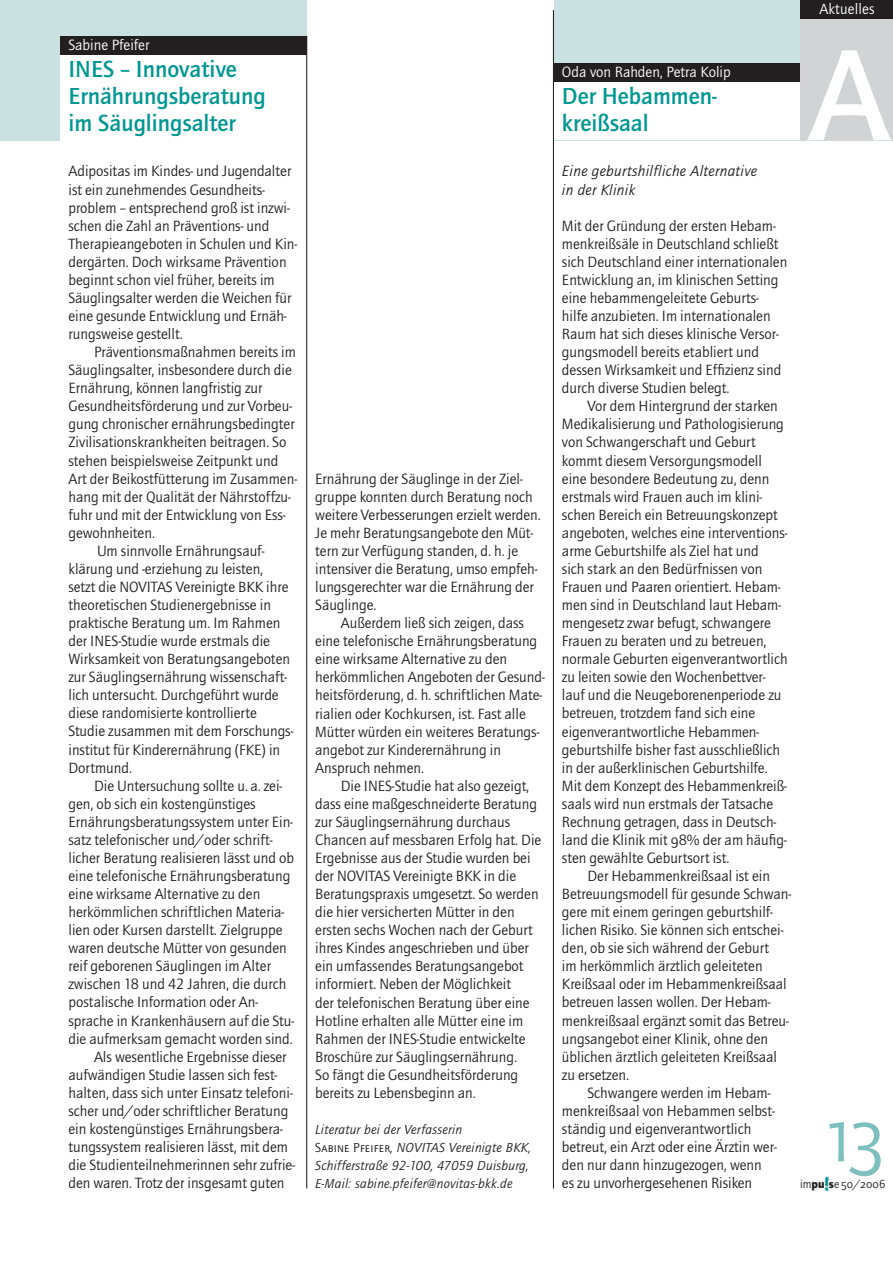
<style>
.page{position:relative;width:893px;height:1263px;background:#fff}
.page>*{position:absolute;margin:0;border:0;box-sizing:border-box;transform-origin:0 0}
.t1{font:700 135px "Quay Itc T";color:#fff}
.t2{font:78px "Quay Itc SCT";color:#7ec0c0}
.t3{font:700 24px/27.2px "Quay Itc T";color:#009793}
.t4{font:15.3px/18px "Quay Itc T";color:#231f20}
.t5{font:15.3px "Quay Itc T";color:#fff}
.t6{font:italic 15.3px/18px "Quay Itc T";letter-spacing:.02em;color:#231f20}
.t7{font:italic 13.5px/18.1px "Quay Itc T";letter-spacing:.02em;color:#231f20}
.t8{font:12px "Quay Itc SCT";letter-spacing:.01em;color:#231f20}
.s1{font-family:"Quay Itc T"}
.s2{font-family:"Quay Itc T";font-weight:900}
.s3{font-family:"Quay Itc SCT"}
.s4{font-family:"Quay Itc SCT";font-style:normal}
</style>
<div class="page">
<div style="left:800px;top:18px;width:92px;height:122px;background:#d1d3d4"></div>
<div style="left:0;top:0;width:800px;height:140px;background:#cae1e1"></div>
<div style="left:60px;top:50px;width:247px;height:90px;background:#fff"></div>
<div style="left:60px;top:37px;width:247px;height:18px;background:#231f20"></div>
<img style="left:824px;top:1177px;width:4px;height:14px">
<div style="left:800px;top:0;width:92px;height:18px;background:#231f20"></div>
<div style="left:553px;top:77px;width:246px;height:63px;background:#fff"></div>
<div style="left:553px;top:63px;width:246px;height:18px;background:#231f20"></div>
<div style="left:307px;top:0;width:246px;height:438px;background:#fff"></div>
<hr style="left:553px;top:10px;width:1px;height:1178px;background:#231f20">
<hr style="left:306px;top:36px;width:1px;height:1152px;background:#231f20">
<p class="t5" style="left:819px;top:3px;width:57px">Aktuelles</p>
<p class="t5" style="left:68px;top:39px;width:82px">Sabine Pfeifer</p>
<h3 class="t3" style="left:68px;top:58px;width:199px">INES – Innovative<br>Ernährungsberatung im Säuglingsalter</h3>
<p class="t4" style="left:68px;top:164px;width:230px">Adipositas im Kindes- und Jugendalter ist ein zunehmendes Gesundheits&shy;problem – entsprechend groß ist inzwi&shy;schen die Zahl an Präventions- und Therapieangeboten in Schulen und Kin&shy;dergärten. Doch wirksame Prävention beginnt schon viel früher, bereits im Säuglingsalter werden die Weichen für eine gesunde Entwicklung und Ernäh&shy;rungsweise gestellt.</p>
<p class="t4" style="left:94px;top:345px;width:203px">Präventionsmaßnahmen bereits im</p>
<p class="t4" style="left:68px;top:363px;width:225px">Säuglingsalter, insbesondere durch die</p>
<p class="t4" style="left:68px;top:381px;width:195px">Ernährung, können langfristig zur</p>
<p class="t4" style="left:68px;top:399px;width:225px">Gesundheitsförderung und zur Vorbeu-</p>
<p class="t4" style="left:68px;top:417px;width:228px">gung chronischer ernährungsbedingter</p>
<p class="t4" style="left:68px;top:435px;width:219px">Zivilisationskrankheiten beitragen. So</p>
<p class="t4" style="left:68px;top:453px;width:211px">stehen beispielsweise Zeitpunkt und</p>
<p class="t4" style="left:68px;top:471px;width:230px">Art der Beikostfütterung im Zusammen-</p>
<p class="t4" style="left:68px;top:489px;width:224px">hang mit der Qualität der Nährstoffzu-</p>
<p class="t4" style="left:68px;top:507px;width:219px">fuhr und mit der Entwicklung von Ess-</p>
<p class="t4" style="left:68px;top:525px;width:88px">gewohnheiten.</p>
<p class="t4" style="left:97px;top:543px;width:169px">Um sinnvolle Ernährungsauf-</p>
<p class="t4" style="left:68px;top:561px;width:196px">klärung und -erziehung zu leisten,</p>
<p class="t4" style="left:68px;top:579px;width:221px">setzt die NOVITAS Vereinigte BKK ihre</p>
<p class="t4" style="left:68px;top:598px;width:204px">theoretischen Studienergebnisse in</p>
<p class="t4" style="left:68px;top:616px;width:213px">praktische Beratung um. Im Rahmen</p>
<p class="t4" style="left:68px;top:634px;width:203px">der INES-Studie wurde erstmals die</p>
<p class="t4" style="left:68px;top:652px;width:223px">Wirksamkeit von Beratungsangeboten</p>
<p class="t4" style="left:68px;top:670px;width:220px">zur Säuglingsernährung wissenschaft-</p>
<p class="t4" style="left:68px;top:688px;width:212px">lich untersucht. Durchgeführt wurde</p>
<p class="t4" style="left:68px;top:706px;width:190px">diese randomisierte kontrollierte</p>
<p class="t4" style="left:68px;top:724px;width:226px">Studie zusammen mit dem Forschungs-</p>
<p class="t4" style="left:68px;top:742px;width:213px">institut für Kinderernährung (FKE) in</p>
<p class="t4" style="left:68px;top:760px;width:65px">Dortmund.</p>
<p class="t4" style="left:94px;top:778px;width:190px">Die Untersuchung sollte u. a. zei-</p>
<p class="t4" style="left:68px;top:796px;width:189px">gen, ob sich ein kostengünstiges</p>
<p class="t4" style="left:68px;top:814px;width:226px">Ernährungsberatungssystem unter Ein-</p>
<p class="t4" style="left:68px;top:832px;width:206px">satz telefonischer und/oder schrift-</p>
<p class="t4" style="left:68px;top:850px;width:227px">licher Beratung realisieren lässt und ob</p>
<p class="t4" style="left:68px;top:869px;width:223px">eine telefonische Ernährungsberatung</p>
<p class="t4" style="left:68px;top:887px;width:193px">eine wirksame Alternative zu den</p>
<p class="t4" style="left:68px;top:905px;width:217px">herkömmlichen schriftlichen Materia-</p>
<p class="t4" style="left:68px;top:923px;width:215px">lien oder Kursen darstellt. Zielgruppe</p>
<p class="t4" style="left:68px;top:941px;width:220px">waren deutsche Mütter von gesunden</p>
<p class="t4" style="left:68px;top:959px;width:204px">reif geborenen Säuglingen im Alter</p>
<p class="t4" style="left:68px;top:977px;width:219px">zwischen 18 und 42 Jahren, die durch</p>
<p class="t4" style="left:68px;top:995px;width:191px">postalische Information oder An-</p>
<p class="t4" style="left:68px;top:1013px;width:227px">sprache in Krankenhäusern auf die Stu-</p>
<p class="t4" style="left:68px;top:1031px;width:226px">die aufmerksam gemacht worden sind.</p>
<p class="t4" style="left:94px;top:1049px;width:194px">Als wesentliche Ergebnisse dieser</p>
<p class="t4" style="left:68px;top:1067px;width:210px">aufwändigen Studie lassen sich fest-</p>
<p class="t4" style="left:68px;top:1085px;width:226px">halten, dass sich unter Einsatz telefoni-</p>
<p class="t4" style="left:68px;top:1103px;width:221px">scher und/oder schriftlicher Beratung</p>
<p class="t4" style="left:68px;top:1121px;width:216px">ein kostengünstiges Ernährungsbera-</p>
<p class="t4" style="left:68px;top:1140px;width:221px">tungssystem realisieren lässt, mit dem</p>
<p class="t4" style="left:68px;top:1158px;width:228px">die Studienteilnehmerinnen sehr zufrie-</p>
<p class="t4" style="left:68px;top:1176px;width:217px">den waren. Trotz der insgesamt guten</p>
<p class="t8" style="left:800px;top:1177px;width:87px"><span class="s1">im</span><span class="s2">pu s</span><span class="s1">e</span> 50/2006</p>
<h1 class="t1" style="left:808px;top:47px;width:83px">A</h1>
<p class="t5" style="left:562px;top:67px;width:170px">Oda von Rahden, Petra Kolip</p>
<h3 class="t3" style="left:562px;top:85px;width:156px">Der Hebammen&shy;kreißsaal</h3>
<p class="t6" style="left:562px;top:164px;width:197px">Eine geburtshilfliche Alternative in der Klinik</p>
<p class="t4" style="left:562px;top:218px;width:227px">Mit der Gründung der ersten Hebam&shy;menkreißsäle in Deutschland schließt sich Deutschland einer internationalen Entwicklung an, im klinischen Setting eine hebammengeleitete Geburts&shy;hilfe anzubieten. Im internationalen Raum hat sich dieses klinische Versor&shy;gungsmodell bereits etabliert und dessen Wirksamkeit und Effizienz sind durch diverse Studien belegt.</p>
<p class="t4" style="left:562px;top:399px;width:227px;text-indent:26px">Vor dem Hintergrund der starken Medikalisierung und Pathologisierung von Schwangerschaft und Geburt kommt diesem Versorgungsmodell eine besondere Bedeutung zu, denn erstmals wird Frauen auch im klini&shy;schen Bereich ein Betreuungskonzept angeboten, welches eine interventions&shy;arme Geburtshilfe als Ziel hat und<br>sich stark an den Bedürfnissen von Frauen und Paaren orientiert. Hebam&shy;men sind in Deutschland laut Hebam&shy;mengesetz zwar befugt, schwangere Frauen zu beraten und zu betreuen, normale Geburten eigenverantwortlich zu leiten sowie den Wochenbettver&shy;lauf und die Neugeborenenperiode zu betreuen, trotzdem fand sich eine eigenverantwortliche Hebammen&shy;geburtshilfe bisher fast ausschließlich in der außerklinischen Geburtshilfe.<br>Mit dem Konzept des Hebammenkreiß&shy;saals wird nun erstmals der Tatsache Rechnung getragen, dass in Deutsch&shy;land die Klinik mit <span class="s3">98</span>% der am häufig&shy;sten gewählte Geburtsort ist.</p>
<p class="t4" style="left:562px;top:869px;width:231px;text-indent:26px">Der Hebammenkreißsaal ist ein Betreuungsmodell für gesunde Schwan&shy;gere mit einem geringen geburtshilf&shy;lichen Risiko. Sie können sich entschei&shy;den, ob sie sich während der Geburt<br>im herkömmlich ärztlich geleiteten Kreißsaal oder im Hebammenkreißsaal betreuen lassen wollen. Der Hebam&shy;menkreißsaal ergänzt somit das Betreu&shy;ungsangebot einer Klinik, ohne den üblichen ärztlich geleiteten Kreißsaal zu ersetzen.</p>
<p class="t4" style="left:562px;top:1085px;width:216px;text-indent:26px">Schwangere werden im Hebam&shy;menkreißsaal von Hebammen selbst&shy;ständig und eigenverantwortlich betreut, ein Arzt oder eine Ärztin wer&shy;den nur dann hinzugezogen, wenn es zu unvorhergesehenen Risiken</p>
<p class="t4" style="left:315px;top:471px;width:227px">Ernährung der Säuglinge in der Ziel&shy;gruppe konnten durch Beratung noch weitere Verbesserungen erzielt werden.<br>Je mehr Beratungsangebote den Müt&shy;tern zur Verfügung standen, d. h. je intensiver die Beratung, umso empfeh&shy;lungsgerechter war die Ernährung der Säuglinge.</p>
<p class="t4" style="left:315px;top:616px;width:231px;text-indent:26px">Außerdem ließ sich zeigen, dass eine telefonische Ernährungsberatung eine wirksame Alternative zu den herkömmlichen Angeboten der Gesund&shy;heitsförderung, d. h. schriftlichen Mate&shy;rialien oder Kochkursen, ist. Fast alle Mütter würden ein weiteres Beratungs&shy;angebot zur Kinderernährung in Anspruch nehmen.</p>
<p class="t4" style="left:315px;top:778px;width:228px;text-indent:26px">Die INES-Studie hat also gezeigt, dass eine maßgeschneiderte Beratung zur Säuglingsernährung durchaus Chancen auf messbaren Erfolg hat. Die Ergebnisse aus der Studie wurden bei der NOVITAS Vereinigte BKK in die Beratungspraxis umgesetzt. So werden die hier versicherten Mütter in den ersten sechs Wochen nach der Geburt ihres Kindes angeschrieben und über ein umfassendes Beratungsangebot informiert. Neben der Möglichkeit<br>der telefonischen Beratung über eine Hotline erhalten alle Mütter eine im Rahmen der INES-Studie entwickelte Broschüre zur Säuglingsernährung.<br>So fängt die Gesundheitsförderung bereits zu Lebensbeginn an.</p>
<p class="t7" style="left:315px;top:1122px;width:217px">Literatur bei der Verfasserin<br><span class="s4">Sabine Pfeifer</span>, NOVITAS Vereinigte BKK, Schifferstraße 92-100, 47059 Duisburg, E-Mail: sabine.pfeifer@novitas-bkk.de</p>
<h2 class="t2" style="left:828px;top:1089px;width:58px">13</h2>
</div>
